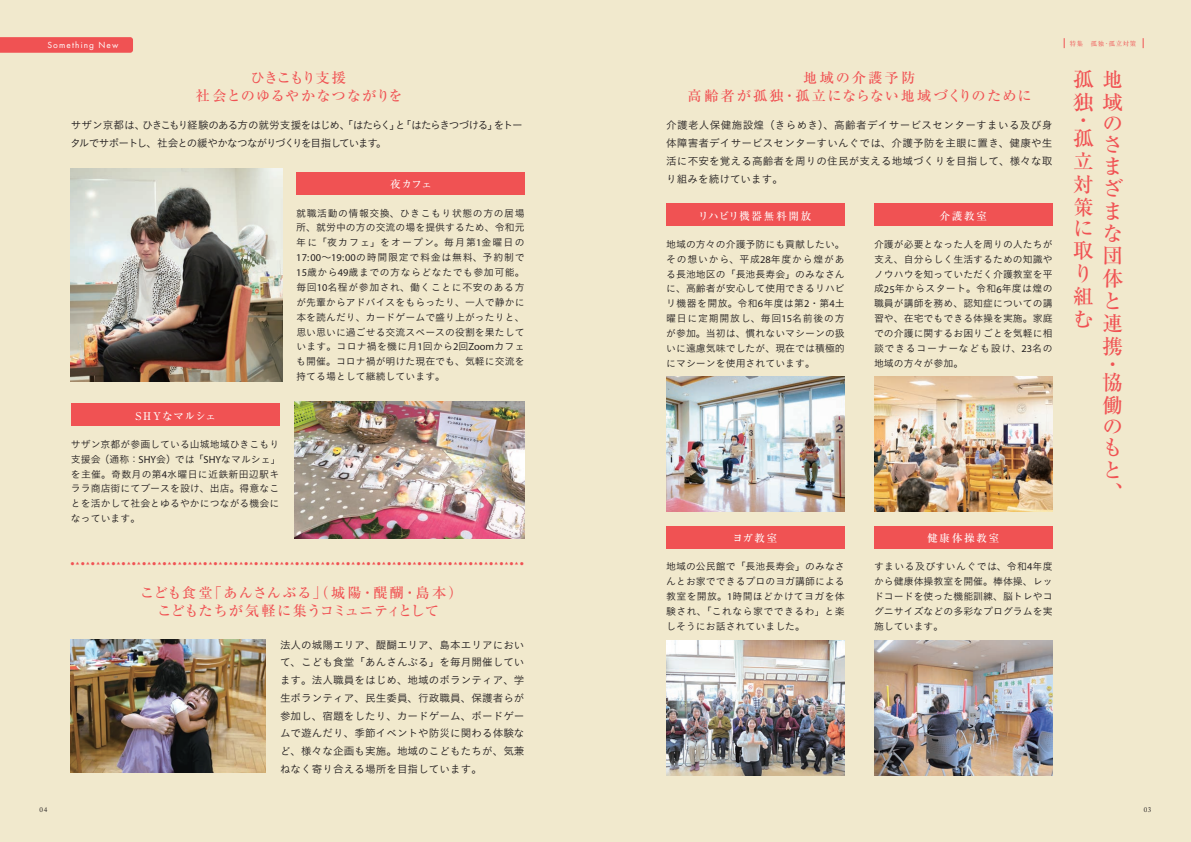
<style>
.page{position:relative;width:1191px;height:842px;background:#f1e9cd}
.page>*{position:absolute;margin:0;border:0;box-sizing:border-box;transform-origin:0 0}
.t1{font:500 20.6px/22.5px "Ryumin Pro";color:#f05253}
.t2{font:500 14.2px/18.4px "Ryumin Pro";letter-spacing:.02em;color:#f05253;text-align:center}
.t3{font:500 14.2px/18.4px "Ryumin Pro";letter-spacing:.13em;color:#f05253;text-align:center}
.t4{font:500 14.2px/18.4px "Ryumin Pro";letter-spacing:.025em;color:#f05253;text-align:center}
.t5{font:10.6px/17.7px "Koburina Go Std N W3";color:#231f20;text-align:justify}
.t6{font:10.6px/17.7px "Koburina Go Std N W3";letter-spacing:-.085em;color:#231f20}
.t7{font:500 10.6px "Ryumin Pro";letter-spacing:.16em;color:#fff}
.t8{font:500 10.6px "Ryumin Pro";letter-spacing:.075em;color:#fff}
.t9{font:9.9px/14.9px "Koburina Go Std N W3";color:#231f20;text-align:justify}
.t10{font:9.2px "Futura PT";letter-spacing:.12em;color:#fff}
.t11{font:7.1px "Adobe Caslon Pro";color:#231f20}
.t12{font:700 6.4px "A1 Mincho Std";letter-spacing:.1em;color:#f05253}
.t13{font:500 3.5px "Ryumin Pro";color:#f05253}
.s1{font-family:"Myriad Pro";font-size:10.4px}
.s2{font-size:4.4px}
</style>
<div class="page">
<div style="left:296px;top:172px;width:228px;height:23px;background:#f05253"></div>
<div style="left:71px;top:403px;width:208px;height:23px;background:#f05253"></div>
<div style="left:874px;top:526px;width:178px;height:23px;background:#f05253"></div>
<div style="left:666px;top:526px;width:179px;height:23px;background:#f05253"></div>
<div style="left:874px;top:203px;width:178px;height:23px;background:#f05253"></div>
<div style="left:666px;top:203px;width:179px;height:23px;background:#f05253"></div>
<img style="left:874px;top:376px;width:178px;height:135px">
<img style="left:666px;top:376px;width:179px;height:135px">
<img style="left:71px;top:169px;width:211px;height:212px">
<img style="left:294px;top:402px;width:230px;height:136px">
<img style="left:71px;top:639px;width:195px;height:133px">
<img style="left:874px;top:641px;width:178px;height:134px">
<img style="left:666px;top:641px;width:179px;height:134px">
<svg style="left:0;top:37px;width:133px;height:16px;background:#f05556"></svg>
<p class="t10" style="left:47px;top:39px;width:72px">Something New</p>
<h2 class="t4" style="left:196px;top:67px;width:208px">ひきこもり支援<br>社会とのゆるやかなつながりを</h2>
<p class="t6" style="left:70px;top:116px;width:454px">サザン京都は、ひきこもり経験のある方の就労支援をはじめ、「はたらく」と「はたらきつづける」をトータルでサポートし、社会との緩やかなつながりづくりを目指しています。</p>
<p class="t7" style="left:390px;top:176px;width:43px">夜カフェ</p>
<p class="t8" style="left:135px;top:407px;width:82px">SHYなマルシェ</p>
<p class="t9" style="left:71px;top:436px;width:211px;text-align:left">サザン京都が参画している山城地域ひきこもり支援会（通称：<span class="s1">SHY</span>会）では「<span class="s1">SHY</span>なマルシェ」を主催。奇数月の第<span class="s1">4</span>水曜日に近鉄新田辺駅キララ商店街にてブースを設け、出店。得意なことを活かして社会とゆるやかにつながる機会になっています。</p>
<p class="t9" style="left:296px;top:205px;width:230px">就職活動の情報交換、ひきこもり状態の方の居場所、就労中の方の交流の場を提供するため、令和元年に「夜カフェ」をオープン。毎月第<span class="s1">1</span>金曜日の<span class="s1">17:00</span>～<span class="s1">19:00</span>の時間限定で料金は無料、予約制で<span class="s1">15</span>歳から<span class="s1">49</span>歳までの方ならどなたでも参加可能。毎回<span class="s1">10</span>名程が参加され、働くことに不安のある方が先輩からアドバイスをもらったり、一人で静かに本を読んだり、カードゲームで盛り上がったりと、思い思いに過ごせる交流スペースの役割を果たしています。コロナ禍を機に月<span class="s1">1</span>回から<span class="s1">2</span>回<span class="s1">Zoom</span>カフェも開催。コロナ禍が明けた現在でも、気軽に交流を持てる場として継続しています。</p>
<p class="t13" style="left:71px;top:561px;width:454px">●<span class="s2">▲</span>●<span class="s2">▲</span>●<span class="s2">▲</span>●<span class="s2">▲</span>●<span class="s2">▲</span>●<span class="s2">▲</span>●<span class="s2">▲</span>●<span class="s2">▲</span>●<span class="s2">▲</span>●<span class="s2">▲</span>●<span class="s2">▲</span>●<span class="s2">▲</span>●<span class="s2">▲</span>●<span class="s2">▲</span>●<span class="s2">▲</span>●<span class="s2">▲</span>●<span class="s2">▲</span>●<span class="s2">▲</span>●<span class="s2">▲</span>●<span class="s2">▲</span>●<span class="s2">▲</span>●<span class="s2">▲</span>●<span class="s2">▲</span>●<span class="s2">▲</span>●<span class="s2">▲</span>●<span class="s2">▲</span>●<span class="s2">▲</span>●<span class="s2">▲</span>●<span class="s2">▲</span>●<span class="s2">▲</span>●<span class="s2">▲</span>●<span class="s2">▲</span>●<span class="s2">▲</span>●<span class="s2">▲</span>●<span class="s2">▲</span>●<span class="s2">▲</span>●<span class="s2">▲</span>●<span class="s2">▲</span>●<span class="s2">▲</span>●<span class="s2">▲</span>●<span class="s2">▲</span>●<span class="s2">▲</span>●<span class="s2">▲</span>●<span class="s2">▲</span>●</p>
<h2 class="t2" style="left:140px;top:582px;width:324px">こども食堂「あんさんぶる」（城陽・醍醐・島本）こどもたちが気軽に集うコミュニティとして</h2>
<p class="t5" style="left:280px;top:636px;width:246px">法人の城陽エリア、醍醐エリア、島本エリアにおいて、こども食堂「あんさんぶる」を毎月開催しています。法人職員をはじめ、地域のボランティア、学生ボランティア、民生委員、行政職員、保護者らが参加し、宿題をしたり、カードゲーム、ボードゲームで遊んだり、季節イベントや防災に関わる体験など、様々な企画も実施。地域のこどもたちが、気兼ねなく寄り合える場所を目指しています。</p>
<h2 class="t3" style="left:687px;top:67px;width:346px">地域の介護予防<br>高齢者が孤独・孤立にならない地域づくりのために</h2>
<p class="t5" style="left:666px;top:116px;width:388px">介護老人保健施設煌（きらめき）、高齢者デイサービスセンターすまいる及び身体障害者デイサービスセンターすいんぐでは、介護予防を主眼に置き、健康や生活に不安を覚える高齢者を周りの住民が支える地域づくりを目指して、様々な取り組みを続けています。</p>
<p class="t7" style="left:939px;top:207px;width:49px">介護教室</p>
<p class="t7" style="left:698px;top:207px;width:115px">リハビリ機器無料開放</p>
<p class="t9" style="left:666px;top:237px;width:180px">地域の方々の介護予防にも貢献したい。その想いから、平成<span class="s1">28</span>年度から煌がある長池地区の「長池長寿会」のみなさんに、高齢者が安心して使用できるリハビリ機器を開放。令和<span class="s1">6</span>年度は第<span class="s1">2</span>・第<span class="s1">4</span>土曜日に定期開放し、毎回<span class="s1">15</span>名前後の方が参加。当初は、慣れないマシーンの扱いに遠慮気味でしたが、現在では積極的にマシーンを使用されています。</p>
<p class="t9" style="left:874px;top:237px;width:180px">介護が必要となった人を周りの人たちが支え、自分らしく生活するための知識やノウハウを知っていただく介護教室を平成<span class="s1">25</span>年からスタート。令和<span class="s1">6</span>年度は煌の職員が講師を務め、認知症についての講習や、在宅でもできる体操を実施。家庭での介護に関するお困りごとを気軽に相談できるコーナーなども設け、<span class="s1">23</span>名の地域の方々が参加。</p>
<p class="t7" style="left:732px;top:530px;width:46px">ヨガ教室</p>
<p class="t7" style="left:927px;top:530px;width:74px">健康体操教室</p>
<p class="t9" style="left:666px;top:559px;width:180px">地域の公民館で「長池長寿会」のみなさんとお家でできるプロのヨガ講師による教室を開放。<span class="s1">1</span>時間ほどかけてヨガを体験され、「これなら家でできるわ」と楽しそうにお話されていました。</p>
<p class="t9" style="left:874px;top:559px;width:180px">すまいる及びすいんぐでは、令和<span class="s1">4</span>年度から健康体操教室を開催。棒体操、レッドコードを使った機能訓練、脳トレやコグニサイズなどの多彩なプログラムを実施しています。</p>
<p class="t12" style="left:1069px;top:38px;width:68px">特集　孤独・孤立対策</p>
<h1 class="t1" style="left:1073px;top:66px;width:50px;line-height:23px">孤地独</h1>
<h1 class="t1" style="left:1073px;top:110px;width:22px;line-height:17.9px">・孤</h1>
<h1 class="t1" style="left:1073px;top:148px;width:22px">立対策に取り組む</h1>
<h1 class="t1" style="left:1102px;top:91px;width:21px;line-height:20.7px;text-align:justify">域のさ</h1>
<h1 class="t1" style="left:1102px;top:154px;width:22px">まざまな団体と連携</h1>
<h1 class="t1" style="left:1102px;top:354px;width:21px;line-height:17.9px">・協</h1>
<h1 class="t1" style="left:1102px;top:393px;width:21px;line-height:21.8px">働のもと、</h1>
<p class="t11" style="left:39px;top:805px;width:9px">04</p>
<p class="t11" style="left:1143px;top:805px;width:9px">03</p>
</div>
